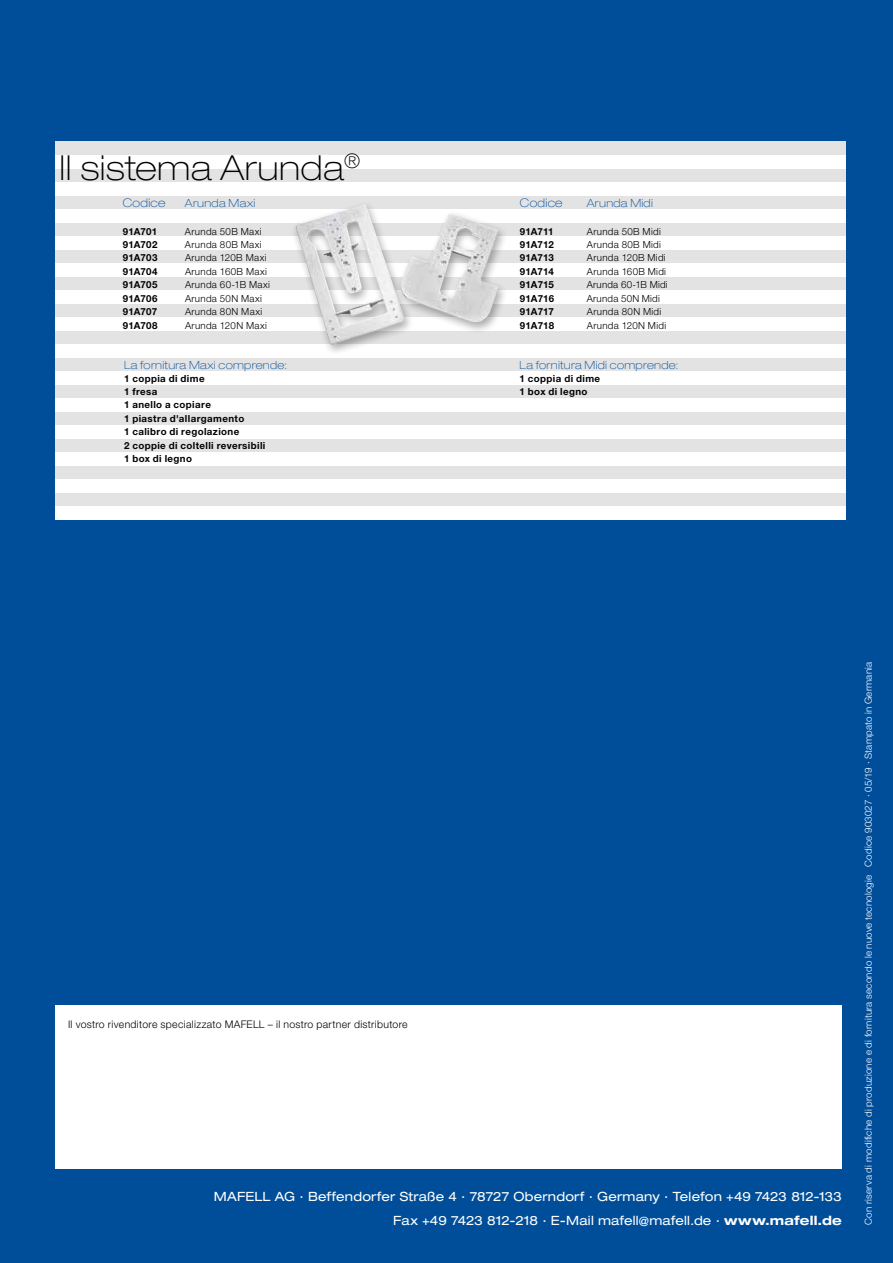
<style>
.page{position:relative;width:893px;height:1263px;background:#004e9a}
.page>*{position:absolute;margin:0;border:0;box-sizing:border-box;transform-origin:0 0}
.t1{font:100 expanded 34.5px "Helvetica Neue LT Pro";letter-spacing:.02em;color:#000}
.t2{font:expanded 12.75px/23.4px "Helvetica Neue LT Pro";letter-spacing:.015em;color:#fff;text-align:right}
.t3{font:100 expanded 12px "Helvetica Neue LT Pro";letter-spacing:.025em;color:#004e9a}
.t4{font:100 expanded 11.25px "Helvetica Neue LT Pro";letter-spacing:.03em;color:#004e9a}
.t5{font:300 10.5px "Helvetica Neue LT Pro";letter-spacing:.03em;color:#000}
.t6{font:700 9.75px/13.5px "Helvetica Neue LT Pro";letter-spacing:.035em;color:#020103}
.t7{font:300 9.75px "Helvetica Neue LT Pro";letter-spacing:.03em;color:#020103}
.t8{font:300 9.75px "Helvetica Neue LT Pro";letter-spacing:.02em;color:#fff}
.s1{font-weight:700}
</style>
<div class="page">
<div style="left:55px;top:1005px;width:787px;height:163px;background:#fff"></div>
<div style="left:55px;top:141px;width:791px;height:176px;background:#e3e3e3"></div>
<div style="left:55px;top:155px;width:791px;height:13px;background:#fff"></div>
<div style="left:55px;top:182px;width:791px;height:13px;background:#fff"></div>
<div style="left:55px;top:214px;width:791px;height:305px;background:#e3e3e3"></div>
<div style="left:55px;top:209px;width:791px;height:13px;background:#fff"></div>
<div style="left:55px;top:236px;width:791px;height:13px;background:#fff"></div>
<div style="left:55px;top:263px;width:791px;height:13px;background:#fff"></div>
<div style="left:55px;top:290px;width:791px;height:13px;background:#fff"></div>
<div style="left:55px;top:317px;width:791px;height:13px;background:#fff"></div>
<div style="left:55px;top:344px;width:791px;height:13px;background:#fff"></div>
<div style="left:55px;top:371px;width:791px;height:13px;background:#fff"></div>
<div style="left:55px;top:398px;width:791px;height:13px;background:#fff"></div>
<div style="left:55px;top:425px;width:791px;height:13px;background:#fff"></div>
<div style="left:55px;top:452px;width:791px;height:13px;background:#fff"></div>
<div style="left:55px;top:479px;width:791px;height:13px;background:#fff"></div>
<div style="left:55px;top:506px;width:791px;height:13px;background:#fff"></div>
<div style="left:290px;top:201px;width:218px;height:155px;background:#000;opacity:.33"></div>
<img style="left:295px;top:205px;width:204px;height:140px">
<h1 class="t1" style="left:60px;top:146px;width:302px">Il sistema Arunda<sup>®</sup></h1>
<p class="t3" style="left:123px;top:196px;width:44px">Codice</p>
<p class="t4" style="left:185px;top:196px;width:72px">Arunda Maxi</p>
<p class="t3" style="left:520px;top:196px;width:44px">Codice</p>
<p class="t4" style="left:587px;top:196px;width:68px">Arunda Midi</p>
<p class="t6" style="left:123px;top:224px;width:36px">91A701</p>
<p class="t7" style="left:185px;top:225px;width:78px">Arunda 50B Maxi</p>
<p class="t6" style="left:520px;top:224px;width:35px">91A711</p>
<p class="t7" style="left:587px;top:225px;width:75px">Arunda 50B Midi</p>
<p class="t6" style="left:123px;top:237px;width:36px">91A702</p>
<p class="t7" style="left:185px;top:238px;width:78px">Arunda 80B Maxi</p>
<p class="t6" style="left:520px;top:237px;width:36px">91A712</p>
<p class="t7" style="left:587px;top:238px;width:76px">Arunda 80B Midi</p>
<p class="t6" style="left:123px;top:250px;width:36px">91A703</p>
<p class="t7" style="left:185px;top:251px;width:83px">Arunda 120B Maxi</p>
<p class="t6" style="left:520px;top:250px;width:36px">91A713</p>
<p class="t7" style="left:587px;top:251px;width:80px">Arunda 120B Midi</p>
<p class="t6" style="left:123px;top:264px;width:36px">91A704</p>
<p class="t7" style="left:185px;top:265px;width:83px">Arunda 160B Maxi</p>
<p class="t6" style="left:520px;top:264px;width:36px">91A714</p>
<p class="t7" style="left:587px;top:265px;width:81px">Arunda 160B Midi</p>
<p class="t6" style="left:123px;top:278px;width:36px">91A705</p>
<p class="t7" style="left:185px;top:279px;width:86px">Arunda 60-1B Maxi</p>
<p class="t6" style="left:520px;top:278px;width:36px">91A715</p>
<p class="t7" style="left:587px;top:279px;width:82px">Arunda 60-1B Midi</p>
<p class="t6" style="left:123px;top:291px;width:36px">91A706</p>
<p class="t7" style="left:185px;top:292px;width:79px">Arunda 50N Maxi</p>
<p class="t6" style="left:520px;top:291px;width:36px">91A716</p>
<p class="t7" style="left:587px;top:292px;width:74px">Arunda 50N Midi</p>
<p class="t6" style="left:123px;top:304px;width:36px">91A707</p>
<p class="t7" style="left:185px;top:305px;width:79px">Arunda 80N Maxi</p>
<p class="t6" style="left:520px;top:304px;width:35px">91A717</p>
<p class="t7" style="left:587px;top:305px;width:76px">Arunda 80N Midi</p>
<p class="t6" style="left:123px;top:318px;width:36px">91A708</p>
<p class="t7" style="left:185px;top:319px;width:83px">Arunda 120N Maxi</p>
<p class="t6" style="left:520px;top:318px;width:36px">91A718</p>
<p class="t7" style="left:587px;top:319px;width:81px">Arunda 120N Midi</p>
<p class="t4" style="left:124px;top:358px;width:164px">La fornitura Maxi comprende:</p>
<p class="t4" style="left:520px;top:358px;width:160px">La fornitura Midi comprende:</p>
<p class="t6" style="left:124px;top:371px;width:82px">1 coppia di dime</p>
<p class="t6" style="left:520px;top:371px;width:82px">1 coppia di dime</p>
<p class="t6" style="left:124px;top:384px;width:35px">1 fresa</p>
<p class="t6" style="left:520px;top:384px;width:69px">1 box di legno</p>
<p class="t6" style="left:124px;top:397px;width:143px">1 anello a copiare<br>1 piastra d'allargamento<br>1 calibro di regolazione<br>2 coppie di coltelli reversibili<br>1 box di legno</p>
<p class="t5" style="left:68px;top:1018px;width:341px">Il vostro rivenditore specializzato MAFELL – il nostro partner distributore</p>
<h2 class="t2" style="left:214px;top:1185px;width:629px">MAFELL AG · Beffendorfer Straße 4 · 78727 Oberndorf · Germany · Telefon +49 7423 812-133<br>Fax +49 7423 812-218 · E-Mail mafell@mafell.de · <span class="s1">www.mafell.de</span></h2>
<p class="t8" style="left:862px;top:1225px;width:564px;rotate:-90deg">Con riserva di modifiche di produzione e di fornitura secondo le nuove tecnologie Codice 903027 · 05/19 · Stampato in Germania</p>
</div>
